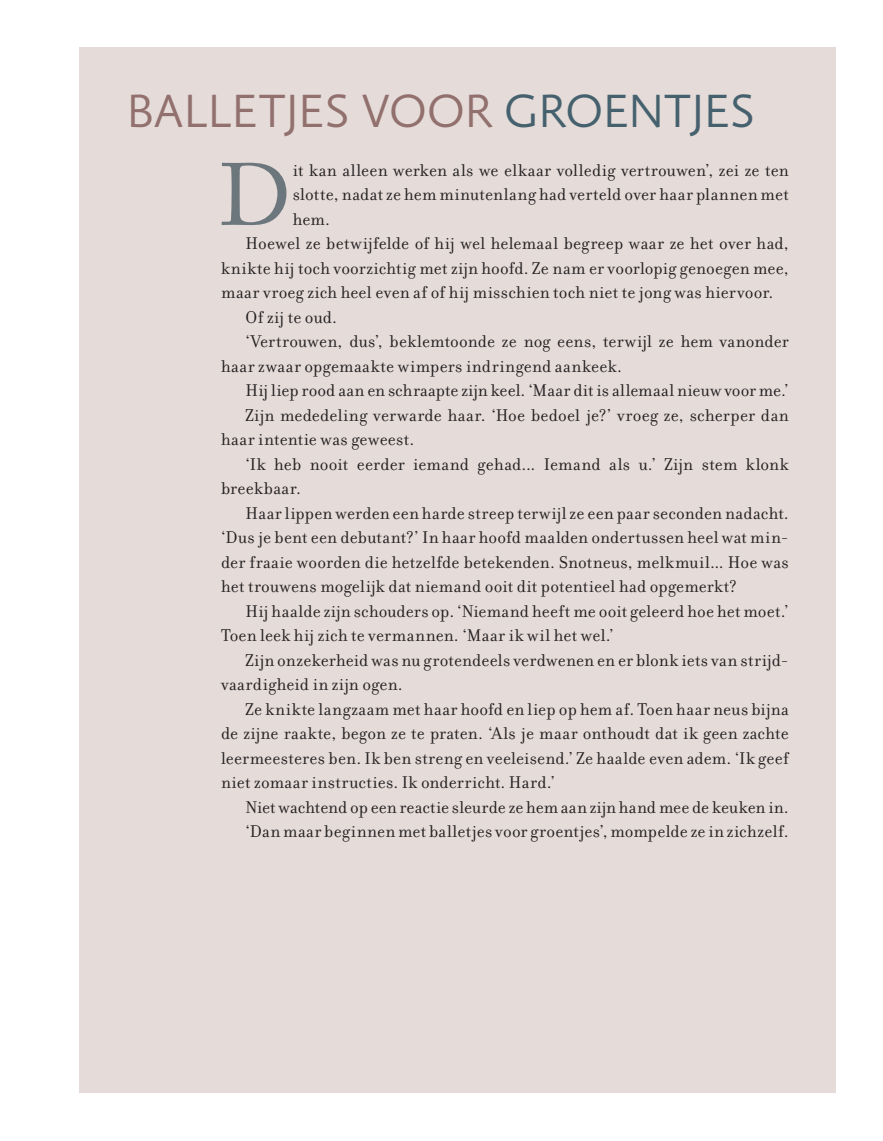
<style>
.page{position:relative;width:883px;height:1141px;background:#fff}
.page>*{position:absolute;margin:0;border:0;box-sizing:border-box;transform-origin:0 0}
.t1{font:87.33px "Adobe Caslon Pro";color:#6c777d}
.t2{font:300 47.25px "Absara Sans OT";letter-spacing:-.005em;color:#91706d}
.t3{font:18.38px "Filosofia OT";letter-spacing:.01em;color:#231f20}
.s1{color:#46616e}
</style>
<div class="page">
<div style="left:80px;top:48px;width:756px;height:1045px;background:#e5dbd9"></div>
<h2 class="t2" style="left:127px;top:87px;width:630px">BALLETJES VOOR <span class="s1">GROENTJES</span></h2>
<h1 class="t1" style="left:219px;top:144px;width:72px">D</h1>
<p class="t3" style="left:293px;top:160px;width:497px">it kan alleen werken als we elkaar volledig vertrouwen’, zei ze ten</p>
<p class="t3" style="left:293px;top:184px;width:498px">slotte, nadat ze hem minutenlang had verteld over haar plannen met</p>
<p class="t3" style="left:293px;top:209px;width:39px">hem.</p>
<p class="t3" style="left:246px;top:233px;width:545px">Hoewel ze betwijfelde of hij wel helemaal begreep waar ze het over had,</p>
<p class="t3" style="left:221px;top:258px;width:569px">knikte hij toch voorzichtig met zijn hoofd. Ze nam er voorlopig genoegen mee,</p>
<p class="t3" style="left:221px;top:282px;width:554px">maar vroeg zich heel even af of hij misschien toch niet te jong was hiervoor.</p>
<p class="t3" style="left:246px;top:307px;width:93px">Of zij te oud.</p>
<p class="t3" style="left:246px;top:331px;width:545px">‘Vertrouwen, dus’, beklemtoonde ze nog eens, terwijl ze hem vanonder</p>
<p class="t3" style="left:221px;top:356px;width:402px">haar zwaar opgemaakte wimpers indringend aankeek.</p>
<p class="t3" style="left:246px;top:380px;width:545px">Hij liep rood aan en schraapte zijn keel. ‘Maar dit is allemaal nieuw voor me.’</p>
<p class="t3" style="left:246px;top:405px;width:544px">Zijn mededeling verwarde haar. ‘Hoe bedoel je?’ vroeg ze, scherper dan</p>
<p class="t3" style="left:221px;top:429px;width:195px">haar intentie was geweest.</p>
<p class="t3" style="left:246px;top:454px;width:545px">‘Ik heb nooit eerder iemand gehad... Iemand als u.’ Zijn stem klonk</p>
<p class="t3" style="left:221px;top:478px;width:81px">breekbaar.</p>
<p class="t3" style="left:246px;top:503px;width:545px">Haar lippen werden een harde streep terwijl ze een paar seconden nadacht.</p>
<p class="t3" style="left:221px;top:527px;width:569px">‘Dus je bent een debutant?’ In haar hoofd maalden ondertussen heel wat min-</p>
<p class="t3" style="left:221px;top:552px;width:569px">der fraaie woorden die hetzelfde betekenden. Snotneus, melkmuil... Hoe was</p>
<p class="t3" style="left:221px;top:576px;width:518px">het trouwens mogelijk dat niemand ooit dit potentieel had opgemerkt?</p>
<p class="t3" style="left:246px;top:601px;width:545px">Hij haalde zijn schouders op. ‘Niemand heeft me ooit geleerd hoe het moet.’</p>
<p class="t3" style="left:221px;top:625px;width:394px">Toen leek hij zich te vermannen. ‘Maar ik wil het wel.’</p>
<p class="t3" style="left:246px;top:650px;width:545px">Zijn onzekerheid was nu grotendeels verdwenen en er blonk iets van strijd-</p>
<p class="t3" style="left:221px;top:674px;width:183px">vaardigheid in zijn ogen.</p>
<p class="t3" style="left:246px;top:699px;width:545px">Ze knikte langzaam met haar hoofd en liep op hem af. Toen haar neus bijna</p>
<p class="t3" style="left:221px;top:723px;width:569px">de zijne raakte, begon ze te praten. ‘Als je maar onthoudt dat ik geen zachte</p>
<p class="t3" style="left:221px;top:748px;width:570px">leermeesteres ben. Ik ben streng en veeleisend.’ Ze haalde even adem. ‘Ik geef</p>
<p class="t3" style="left:221px;top:772px;width:335px">niet zomaar instructies. Ik onderricht. Hard.’</p>
<p class="t3" style="left:246px;top:797px;width:545px">Niet wachtend op een reactie sleurde ze hem aan zijn hand mee de keuken in.</p>
<p class="t3" style="left:246px;top:821px;width:545px">‘Dan maar beginnen met balletjes voor groentjes’, mompelde ze in zichzelf.</p>
</div>
